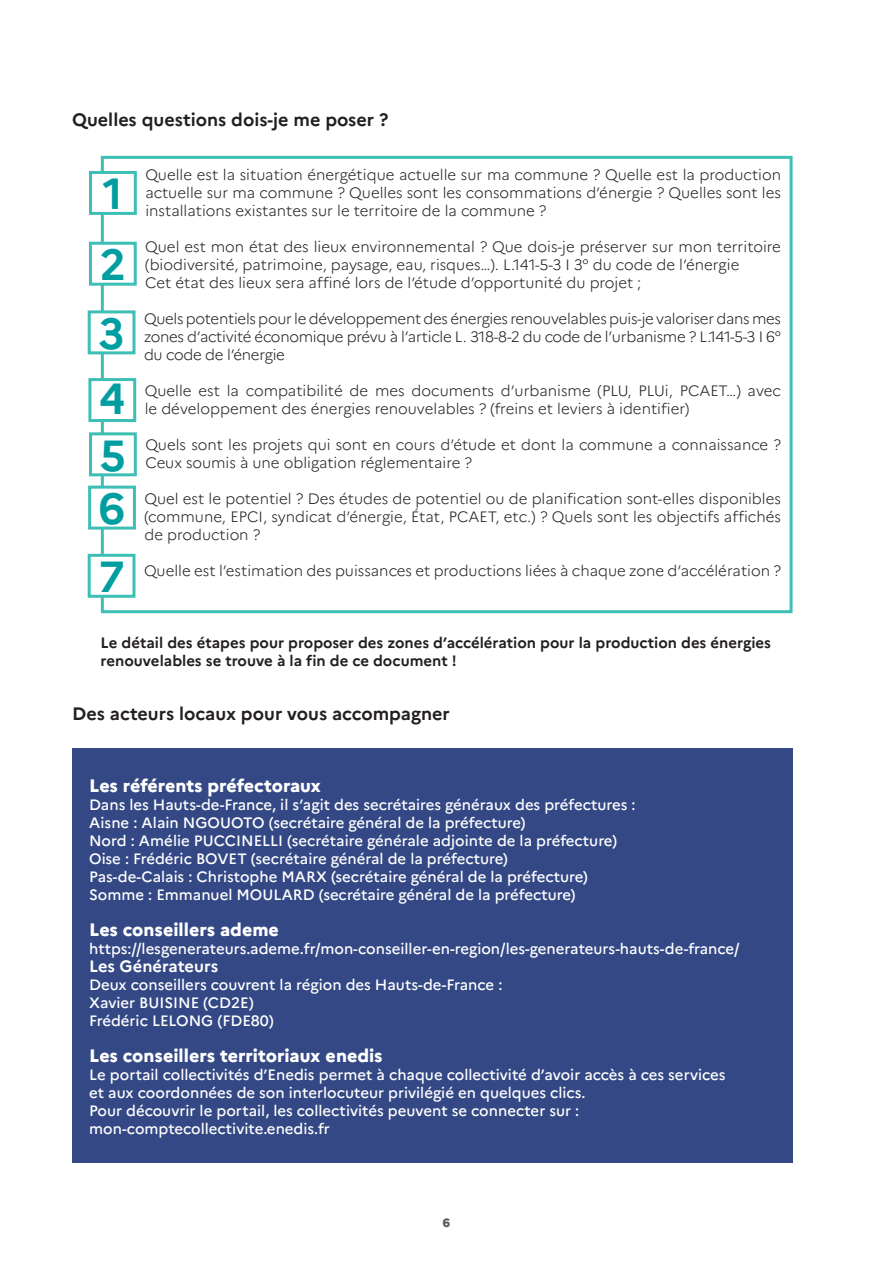
<style>
.page{position:relative;width:893px;height:1263px;background:#fff}
.page>*{position:absolute;margin:0;border:0;box-sizing:border-box;transform-origin:0 0}
.t1{font:700 43.5px "Marianne";color:#009da1}
.t2{font:800 18px "Marianne";color:#fff}
.Encadré_texte{font:700 18px "Marianne";color:#231f20}
.t3{font:700 16.5px "Marianne";color:#fff}
.t4{font:300 15px/18px "Marianne";color:#231f20;text-align:justify}
.t5{font:500 15px/18px "Marianne";color:#fff}
.t6{font:700 15px/18px "Marianne";color:#231f20}
.t7{font:800 12px "Marianne";color:#57585a}
</style>
<div class="page">
<div style="left:72px;top:748px;width:720px;height:415px;background:#334885"></div>
<div style="left:101px;top:156px;width:692px;height:457px;border:3px solid #3ebfb6"></div>
<div style="left:91px;top:172px;width:44px;height:41px;background:#fff"></div>
<div style="left:89px;top:171px;width:48px;height:44px;border:3px solid #3ebfb6"></div>
<div style="left:90px;top:243px;width:45px;height:41px;background:#fff"></div>
<div style="left:89px;top:242px;width:48px;height:44px;border:3px solid #3ebfb6"></div>
<div style="left:90px;top:380px;width:45px;height:40px;background:#fff"></div>
<div style="left:88px;top:378px;width:48px;height:44px;border:3px solid #3ebfb6"></div>
<div style="left:89px;top:312px;width:45px;height:41px;background:#fff"></div>
<div style="left:88px;top:310px;width:47px;height:44px;border:3px solid #3ebfb6"></div>
<div style="left:91px;top:434px;width:44px;height:41px;background:#fff"></div>
<div style="left:89px;top:432px;width:48px;height:44px;border:3px solid #3ebfb6"></div>
<div style="left:90px;top:487px;width:44px;height:41px;background:#fff"></div>
<div style="left:88px;top:486px;width:48px;height:44px;border:3px solid #3ebfb6"></div>
<div style="left:89px;top:555px;width:45px;height:41px;background:#fff"></div>
<div style="left:88px;top:554px;width:47px;height:44px;border:3px solid #3ebfb6"></div>
<p class="Encadré_texte" style="left:72px;top:106px;width:318px">Quelles questions dois-je me poser ?</p>
<p class="t4" style="left:145px;top:164px;width:637px">Quelle est la situation énergétique actuelle sur ma commune ? Quelle est la production actuelle sur ma commune ? Quelles sont les consommations d’énergie ? Quelles sont les installations existantes sur le territoire de la commune ?</p>
<p class="t4" style="left:145px;top:236px;width:637px">Quel est mon état des lieux environnemental ? Que dois-je préserver sur mon territoire (biodiversité, patrimoine, paysage, eau, risques…). L.141-5-3 I 3° du code de l’énergie</p>
<p class="t4" style="left:145px;top:272px;width:498px">Cet état des lieux sera affiné lors de l’étude d’opportunité du projet ;</p>
<p class="t4" style="left:144px;top:308px;width:639px">Quels potentiels pour le développement des énergies renouvelables puis-je valoriser dans mes zones d’activité économique prévu à l’article L. 318-8-2 du code de l’urbanisme ? L.141-5-3 I 6° du code de l’énergie</p>
<p class="t4" style="left:145px;top:380px;width:638px">Quelle est la compatibilité de mes documents d’urbanisme (PLU, PLUi, PCAET…) avec le développement des énergies renouvelables ? (freins et leviers à identifier)</p>
<p class="t4" style="left:145px;top:434px;width:637px">Quels sont les projets qui sont en cours d’étude et dont la commune a connaissance ?<br>Ceux soumis à une obligation réglementaire ?</p>
<p class="t4" style="left:144px;top:488px;width:638px">Quel est le potentiel ? Des études de potentiel ou de planification sont-elles disponibles (commune, EPCI, syndicat d’énergie, État, PCAET, etc.) ? Quels sont les objectifs affichés de production ?</p>
<p class="t4" style="left:144px;top:560px;width:638px">Quelle est l’estimation des puissances et productions liées à chaque zone d’accélération ?</p>
<p class="t1" style="left:103px;top:160px;width:22px">1</p>
<p class="t1" style="left:100px;top:231px;width:28px">2</p>
<p class="t1" style="left:99px;top:300px;width:28px">3</p>
<p class="t1" style="left:99px;top:365px;width:28px">4</p>
<p class="t1" style="left:100px;top:421px;width:28px">5</p>
<p class="t1" style="left:99px;top:475px;width:28px">6</p>
<p class="t1" style="left:99px;top:543px;width:28px">7</p>
<p class="t6" style="left:101px;top:632px;width:672px">Le détail des étapes pour proposer des zones d’accélération pour la production des énergies renouvelables se trouve à la fin de ce document !</p>
<p class="Encadré_texte" style="left:72px;top:700px;width:379px">Des acteurs locaux pour vous accompagner</p>
<p class="t2" style="left:89px;top:772px;width:233px">Les référents préfectoraux</p>
<p class="t5" style="left:89px;top:794px;width:548px">Dans les Hauts-de-France, il s’agit des secrétaires généraux des préfectures :</p>
<p class="t5" style="left:89px;top:812px;width:438px">Aisne : Alain NGOUOTO (secrétaire général de la préfecture)</p>
<p class="t5" style="left:89px;top:830px;width:529px">Nord : Amélie PUCCINELLI (secrétaire générale adjointe de la préfecture)</p>
<p class="t5" style="left:89px;top:848px;width:420px">Oise : Frédéric BOVET (secrétaire général de la préfecture)</p>
<p class="t5" style="left:89px;top:866px;width:500px">Pas-de-Calais : Christophe MARX (secrétaire général de la préfecture)</p>
<p class="t5" style="left:89px;top:884px;width:488px">Somme : Emmanuel MOULARD (secrétaire général de la préfecture)</p>
<p class="t2" style="left:89px;top:916px;width:191px">Les conseillers ademe</p>
<p class="t5" style="left:89px;top:938px;width:652px">https://lesgenerateurs.ademe.fr/mon-conseiller-en-region/les-generateurs-hauts-de-france/</p>
<p class="t3" style="left:89px;top:953px;width:131px">Les Générateurs</p>
<p class="t5" style="left:89px;top:974px;width:415px">Deux conseillers couvrent la région des Hauts-de-France :</p>
<p class="t5" style="left:89px;top:992px;width:166px">Xavier BUISINE (CD2E)</p>
<p class="t5" style="left:89px;top:1010px;width:186px">Frédéric LELONG (FDE80)</p>
<p class="t2" style="left:89px;top:1042px;width:295px">Les conseillers territoriaux enedis</p>
<p class="t5" style="left:89px;top:1064px;width:638px">Le portail collectivités d’Enedis permet à chaque collectivité d’avoir accès à ces services et aux coordonnées de son interlocuteur privilégié en quelques clics.<br>Pour découvrir le portail, les collectivités peuvent se connecter sur : mon-comptecollectivite.enedis.fr</p>
<p class="t7" style="left:443px;top:1213px;width:9px">6</p>
</div>
